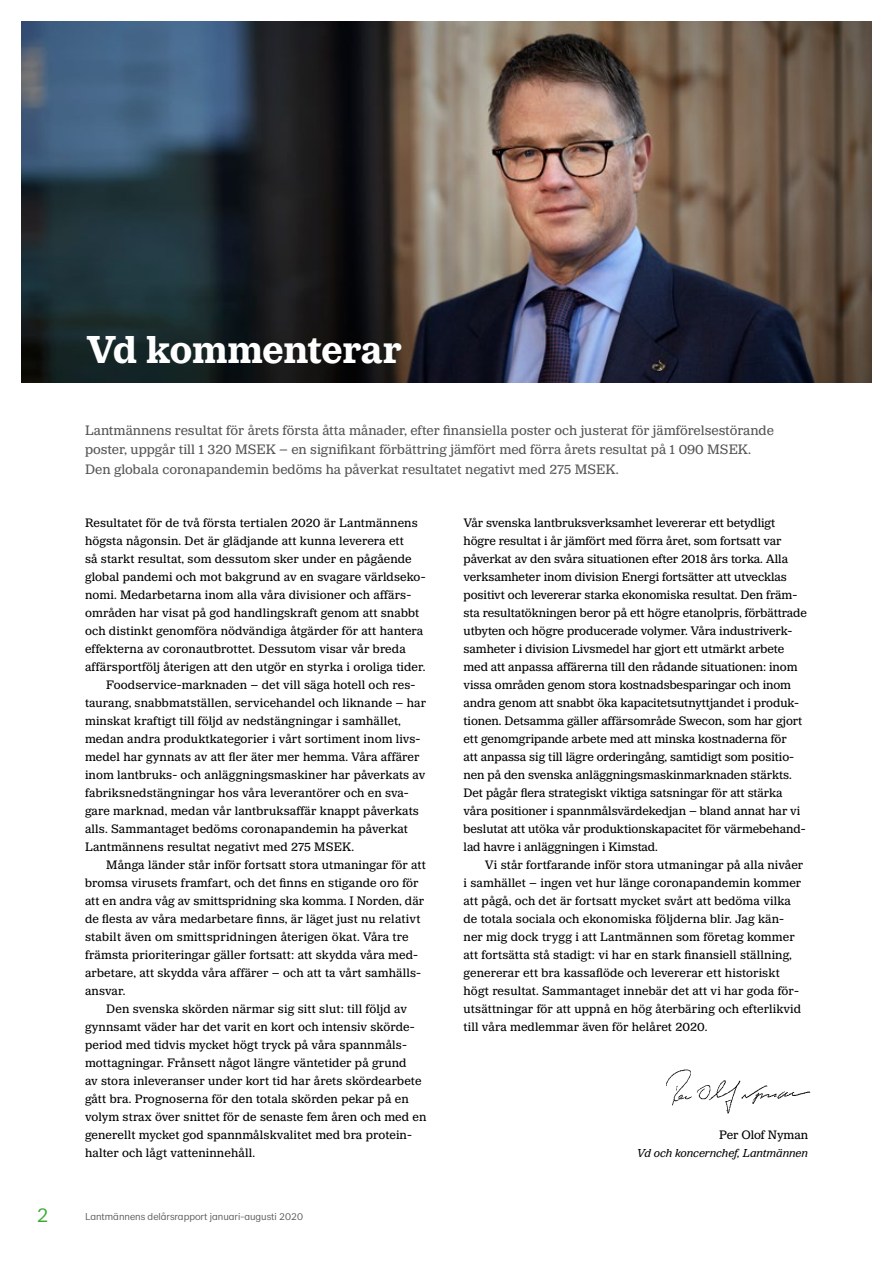
<style>
.page{position:relative;width:893px;height:1263px;background:#fff}
.page>*{position:absolute;margin:0;border:0;box-sizing:border-box;transform-origin:0 0}
.t1{font:700 40.5px "LM Serif";letter-spacing:-.005em;color:#fff}
.t2{font:300 21px "LM Sans";color:#37aa32}
.t3{font:14.25px/19.5px "LM Serif";color:#565655}
.t4{font:12.75px/18px "LM Serif";letter-spacing:.005em;color:#000}
.t5{font:italic 12px "LM Serif";letter-spacing:-.005em;color:#000}
.t6{font:300 10.5px "LM Sans";color:#565655}
</style>
<div class="page">
<img style="left:21px;top:21px;width:851px;height:362px">
<img style="left:666px;top:1069px;width:145px;height:45px">
<h1 class="t1" style="left:86px;top:327px;width:317px">Vd kommenterar</h1>
<p class="t3" style="left:85px;top:420px;width:690px">Lantmännens resultat för årets första åtta månader, efter finansiella poster och justerat för jämförelsestörande poster, uppgår till 1 320 MSEK – en signifikant förbättring jämfört med förra årets resultat på 1 090 MSEK.<br>Den globala coronapandemin bedöms ha påverkat resultatet negativt med 275 MSEK.</p>
<p class="t4" style="left:85px;top:514px;width:334px">Resultatet för de två första tertialen 2020 är Lantmännens</p>
<p class="t4" style="left:85px;top:532px;width:320px">högsta någonsin. Det är glädjande att kunna leverera ett</p>
<p class="t4" style="left:85px;top:550px;width:328px">så starkt resultat, som dessutom sker under en pågående</p>
<p class="t4" style="left:85px;top:568px;width:342px">global pandemi och mot bakgrund av en svagare världseko-</p>
<p class="t4" style="left:85px;top:586px;width:328px">nomi. Medarbetarna inom alla våra divisioner och affärs-</p>
<p class="t4" style="left:85px;top:604px;width:336px">områden har visat på god handlingskraft genom att snabbt</p>
<p class="t4" style="left:85px;top:622px;width:340px">och distinkt genomföra nödvändiga åtgärder för att hantera</p>
<p class="t4" style="left:85px;top:640px;width:322px">effekterna av coronautbrottet. Dessutom visar vår breda</p>
<p class="t4" style="left:85px;top:658px;width:342px">affärsportfölj återigen att den utgör en styrka i oroliga tider.</p>
<p class="t4" style="left:106px;top:676px;width:311px">Foodservice-marknaden – det vill säga hotell och res-</p>
<p class="t4" style="left:85px;top:694px;width:343px">taurang, snabbmatställen, servicehandel och liknande – har</p>
<p class="t4" style="left:85px;top:712px;width:317px">minskat kraftigt till följd av nedstängningar i samhället,</p>
<p class="t4" style="left:85px;top:730px;width:337px">medan andra produktkategorier i vårt sortiment inom livs-</p>
<p class="t4" style="left:85px;top:748px;width:336px">medel har gynnats av att fler äter mer hemma. Våra affärer</p>
<p class="t4" style="left:85px;top:766px;width:342px">inom lantbruks- och anläggningsmaskiner har påverkats av</p>
<p class="t4" style="left:85px;top:784px;width:325px">fabriksnedstängningar hos våra leverantörer och en sva-</p>
<p class="t4" style="left:85px;top:802px;width:335px">gare marknad, medan vår lantbruksaffär knappt påverkats</p>
<p class="t4" style="left:85px;top:820px;width:325px">alls. Sammantaget bedöms coronapandemin ha påverkat</p>
<p class="t4" style="left:85px;top:838px;width:270px">Lantmännens resultat negativt med 275 MSEK.</p>
<p class="t4" style="left:106px;top:856px;width:321px">Många länder står inför fortsatt stora utmaningar för att</p>
<p class="t4" style="left:85px;top:874px;width:335px">bromsa virusets framfart, och det finns en stigande oro för</p>
<p class="t4" style="left:85px;top:892px;width:341px">att en andra våg av smittspridning ska komma. I Norden, där</p>
<p class="t4" style="left:85px;top:910px;width:337px">de flesta av våra medarbetare finns, är läget just nu relativt</p>
<p class="t4" style="left:85px;top:928px;width:325px">stabilt även om smittspridningen återigen ökat. Våra tre</p>
<p class="t4" style="left:85px;top:946px;width:335px">främsta prioriteringar gäller fortsatt: att skydda våra med-</p>
<p class="t4" style="left:85px;top:964px;width:338px">arbetare, att skydda våra affärer – och att ta vårt samhälls-</p>
<p class="t4" style="left:85px;top:982px;width:42px">ansvar.</p>
<p class="t4" style="left:106px;top:1000px;width:302px">Den svenska skörden närmar sig sitt slut: till följd av</p>
<p class="t4" style="left:85px;top:1018px;width:331px">gynnsamt väder har det varit en kort och intensiv skörde-</p>
<p class="t4" style="left:85px;top:1036px;width:323px">period med tidvis mycket högt tryck på våra spannmåls-</p>
<p class="t4" style="left:85px;top:1054px;width:323px">mottagningar. Frånsett något längre väntetider på grund</p>
<p class="t4" style="left:85px;top:1072px;width:338px">av stora inleveranser under kort tid har årets skördearbete</p>
<p class="t4" style="left:85px;top:1090px;width:325px">gått bra. Prognoserna för den totala skörden pekar på en</p>
<p class="t4" style="left:85px;top:1108px;width:343px">volym strax över snittet för de senaste fem åren och med en</p>
<p class="t4" style="left:85px;top:1126px;width:328px">generellt mycket god spannmålskvalitet med bra protein-</p>
<p class="t4" style="left:85px;top:1144px;width:171px">halter och lågt vatteninnehåll.</p>
<h2 class="t2" style="left:37px;top:1203px;width:13px">2</h2>
<p class="t6" style="left:85px;top:1211px;width:219px">Lantmännens delårsrapport januari-augusti 2020</p>
<p class="t4" style="left:464px;top:514px;width:345px">Vår svenska lantbruksverksamhet levererar ett betydligt högre resultat i år jämfört med förra året, som fortsatt var påverkat av den svåra situationen efter 2018 års torka. Alla verksamheter inom division Energi fortsätter att utvecklas positivt och levererar starka ekonomiska resultat. Den främ&shy;sta resultatökningen beror på ett högre etanolpris, förbättrade utbyten och högre producerade volymer. Våra industriverk&shy;samheter i division Livsmedel har gjort ett utmärkt arbete med att anpassa affärerna till den rådande situationen: inom vissa områden genom stora kostnadsbesparingar och inom andra genom att snabbt öka kapacitetsutnyttjandet i produk&shy;tionen. Detsamma gäller affärsområde Swecon, som har gjort ett genomgripande arbete med att minska kostnaderna för<br>att anpassa sig till lägre orderingång, samtidigt som positio&shy;nen på den svenska anläggningsmaskinmarknaden stärkts.<br>Det pågår flera strategiskt viktiga satsningar för att stärka våra positioner i spannmålsvärdekedjan – bland annat har vi beslutat att utöka vår produktionskapacitet för värmebehand&shy;lad havre i anläggningen i Kimstad.</p>
<p class="t4" style="left:464px;top:856px;width:341px;text-indent:21px">Vi står fortfarande inför stora utmaningar på alla nivåer i samhället – ingen vet hur länge coronapandemin kommer att pågå, och det är fortsatt mycket svårt att bedöma vilka de totala sociala och ekonomiska följderna blir. Jag kän&shy;ner mig dock trygg i att Lantmännen som företag kommer att fortsätta stå stadigt: vi har en stark finansiell ställning, genererar ett bra kassaflöde och levererar ett historiskt högt resultat. Sammantaget innebär det att vi har goda för&shy;utsättningar för att uppnå en hög återbäring och efterlikvid till våra medlemmar även för helåret 2020.</p>
<p class="t4" style="left:719px;top:1126px;width:90px">Per Olof Nyman</p>
<p class="t5" style="left:637px;top:1146px;width:173px">Vd och koncernchef, Lantmännen</p>
</div>
